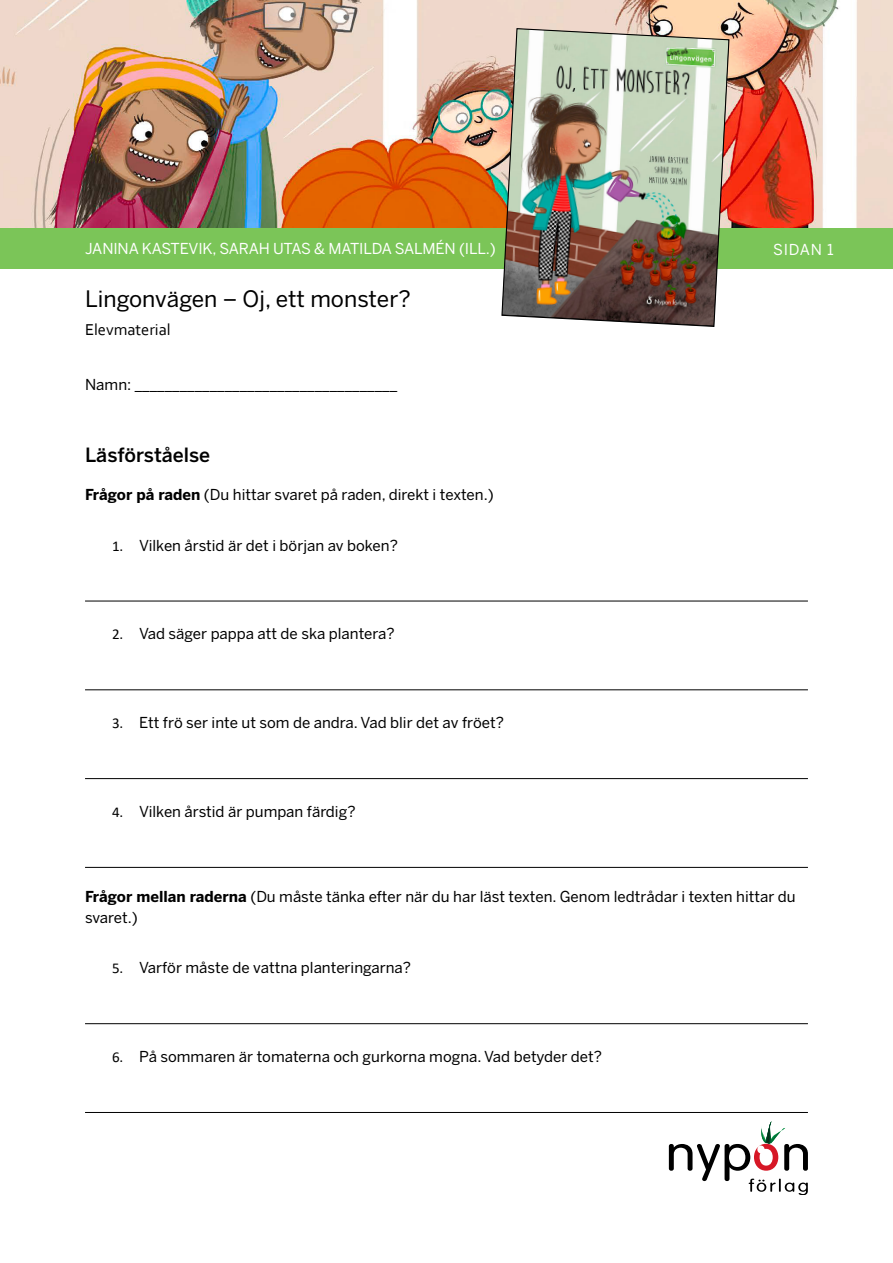
<style>
.page{position:relative;width:893px;height:1263px;background:#fff}
.page>*{position:absolute;margin:0;border:0;box-sizing:border-box;transform-origin:0 0}
.t1{font:22.5px "Benton Sans";color:#000}
.t2{font:500 19.5px "Benton Sans";color:#000}
.t3{font:16.5px "Corbel";color:#000}
.t4{font:15px/21px "Benton Sans";color:#000}
.t5{font:15px "Benton Sans";letter-spacing:-.01em;color:#fff}
.s1{font-weight:700}
.s2{font-family:"Calibri"}
</style>
<div class="page">
<img style="left:0;top:0;width:876px;height:229px">
<div style="left:0;top:229px;width:893px;height:40px;background:#7bc558"></div>
<img style="left:501px;top:28px;width:229px;height:299px">
<svg style="left:669px;top:1121px;width:139px;height:74px"></svg>
<hr style="left:85px;top:601px;width:723px;height:1px;background:#000">
<hr style="left:85px;top:689px;width:723px;height:1px;background:#000">
<hr style="left:85px;top:778px;width:723px;height:1px;background:#000">
<hr style="left:85px;top:867px;width:723px;height:1px;background:#000">
<hr style="left:85px;top:1023px;width:723px;height:1px;background:#000">
<hr style="left:85px;top:1112px;width:723px;height:1px;background:#000">
<p class="t5" style="left:85px;top:240px;width:412px">JANINA KASTEVIK, SARAH UTAS &amp; MATILDA SALMÉN (ILL.)</p>
<h1 class="t1" style="left:85px;top:286px;width:327px">Lingonvägen – Oj, ett monster?</h1>
<p class="t3" style="left:85px;top:320px;width:87px">Elevmaterial</p>
<p class="t4" style="left:85px;top:375px;width:314px">Namn: ___________________________________</p>
<h2 class="t2" style="left:85px;top:443px;width:127px">Läsförståelse</h2>
<p class="t4" style="left:85px;top:484px;width:410px"><span class="s1">Frågor på raden</span> (Du hittar svaret på raden, direkt i texten.)</p>
<p class="t4" style="left:112px;top:535px;width:287px"><span class="s2">1.</span> Vilken årstid är det i början av boken?</p>
<p class="t4" style="left:112px;top:624px;width:284px"><span class="s2">2.</span> Vad säger pappa att de ska plantera?</p>
<p class="t4" style="left:112px;top:712px;width:394px"><span class="s2">3.</span> Ett frö ser inte ut som de andra. Vad blir det av fröet?</p>
<p class="t4" style="left:112px;top:801px;width:245px"><span class="s2">4.</span> Vilken årstid är pumpan färdig?</p>
<p class="t5" style="left:773px;top:241px;width:62px">SIDAN 1</p>
<p class="t4" style="left:85px;top:886px;width:712px"><span class="s1">Frågor mellan raderna</span> (Du måste tänka efter när du har läst texten. Genom ledtrådar i texten hittar du svaret.)</p>
<p class="t4" style="left:112px;top:958px;width:300px"><span class="s2">5.</span> Varför måste de vattna planteringarna?</p>
<p class="t4" style="left:112px;top:1046px;width:491px"><span class="s2">6.</span> På sommaren är tomaterna och gurkorna mogna. Vad betyder det?</p>
</div>
